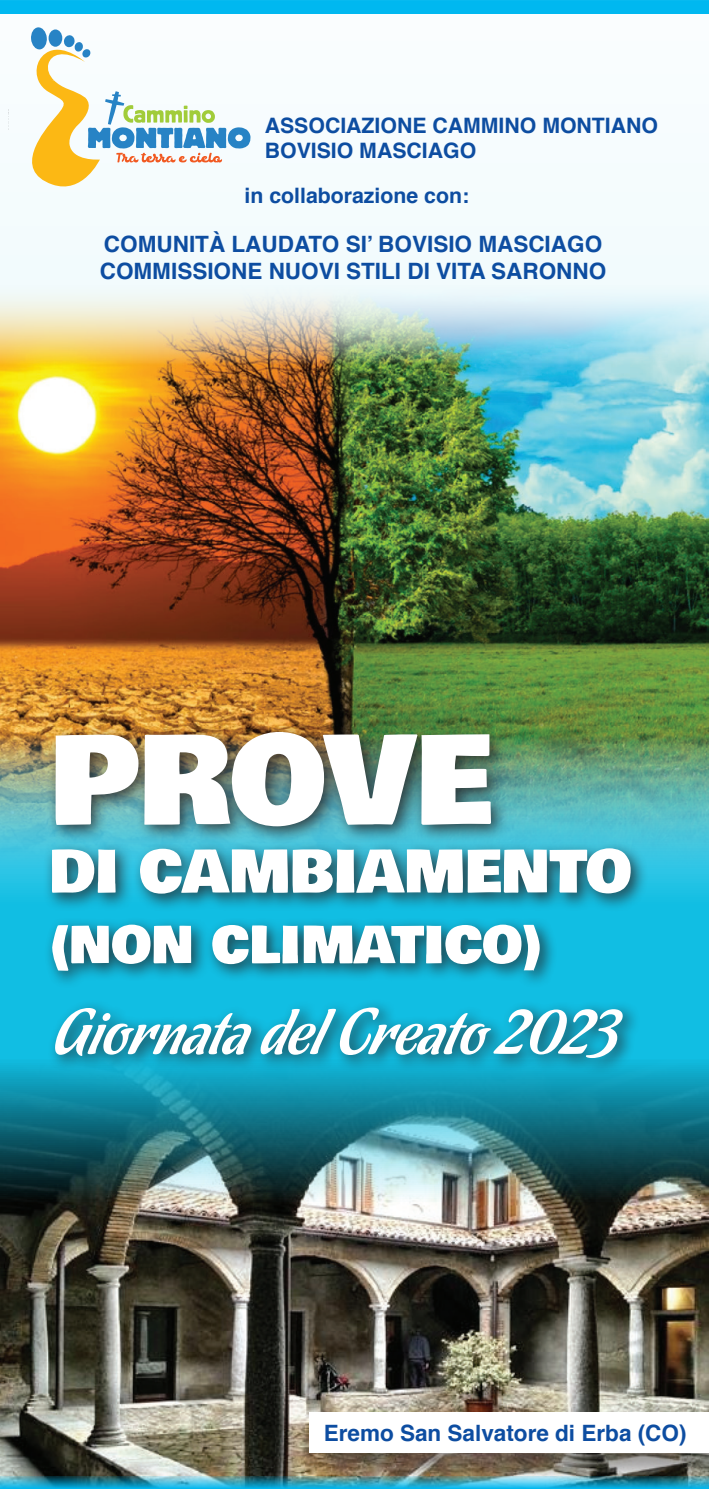
<style>
.page{position:relative;width:709px;height:1489px;background:#fff}
.page>*{position:absolute;margin:0;border:0;box-sizing:border-box;transform-origin:0 0}
.t1{font:120px "Bowlby One";color:#fff}
.t2{font:63.75px "Chocolate Amargo";color:#fff}
.t3{font:57.5px "Bowlby One";color:#fff}
.t4{font:50px "Bowlby One";color:#fff}
.t5{font:700 22.5px/27px "Helvetica";color:#0d4da1}
.t6{font:700 21.25px/25.5px "Helvetica";color:#0d4da1}
</style>
<div class="page">
<div style="left:0;top:0;width:709px;height:808px;background:#f5fcfd"></div>
<div style="left:0;top:622px;width:709px;height:592px;background:#11bee3"></div>
<img style="left:0;top:293px;width:709px;height:583px">
<img style="left:0;top:1065px;width:709px;height:410px">
<div style="left:47px;top:998px;width:593px;height:78px;background:#231f20;opacity:.77"></div>
<div style="left:313px;top:1415px;width:396px;height:68px;background:#231f20;opacity:.43"></div>
<div style="left:309px;top:1411px;width:400px;height:41px;background:#fff"></div>
<div style="left:31px;top:27px;width:16px;height:23px;background:#2783c5;border-radius:50%"></div>
<div style="left:49px;top:29px;width:13px;height:18px;background:#2783c5;border-radius:50%"></div>
<svg style="left:63px;top:35px;width:12px;height:13px"></svg>
<svg style="left:31px;top:42px;width:219px;height:145px"></svg>
<div style="left:0;top:0;width:709px;height:14px;background:#00b8f0"></div>
<img style="left:0;top:1475px;width:709px;height:13px">
<div style="left:43px;top:723px;width:605px;height:189px;background:#231f20;opacity:.77"></div>
<div style="left:44px;top:916px;width:514px;height:73px;background:#231f20;opacity:.77"></div>
<p class="t6" style="left:265px;top:113px;width:395px">ASSOCIAZIONE CAMMINO MONTIANO<br>BOVISIO MASCIAGO</p>
<p class="t6" style="left:245px;top:183px;width:226px">in collaborazione con:</p>
<p class="t5" style="left:100px;top:231px;width:508px">COMUNITÀ LAUDATO SI’ BOVISIO MASCIAGO<br>COMMISSIONE NUOVI STILI DI VITA SARONNO</p>
<h1 class="t1" style="left:49px;top:689px;width:444px">PROVE</h1>
<h3 class="t3" style="left:49px;top:827px;width:584px">DI CAMBIAMENTO</h3>
<h3 class="t4" style="left:49px;top:906px;width:495px">(NON CLIMATICO)</h3>
<h2 class="t2" style="left:52px;top:996px;width:567px">Giornata del Creato 2023</h2>
<p class="t5" style="left:324px;top:1419px;width:364px">Eremo San Salvatore di Erba (CO)</p>
</div>
